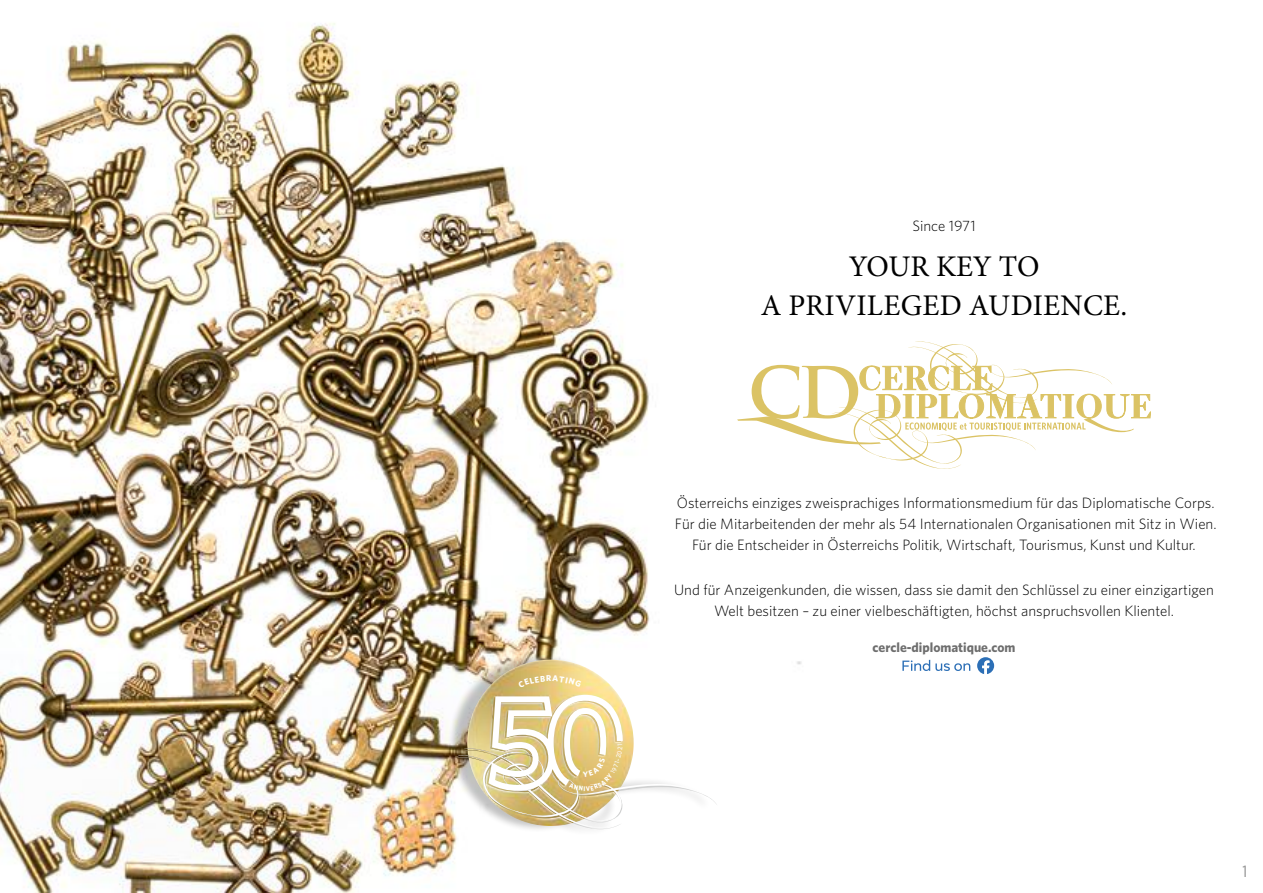
<style>
.page{position:relative;width:1263px;height:893px;background:#fff}
.page>*{position:absolute;margin:0;border:0;box-sizing:border-box;transform-origin:0 0}
.t1{font:30px/39px "Minion Pro";letter-spacing:.01em;color:#000;text-align:center}
.t2{font:500 16.5px "Whitney Condensed";color:#9c9c9c}
.t3{font:300 15px/21px "Whitney";color:#000;text-align:center}
.t4{font:700 13.5px "Whitney";color:#6e6e6e}
</style>
<div class="page">
<img style="left:0;top:23px;width:802px;height:870px">
<div style="left:435px;top:653px;width:275px;height:183px;background:#000;opacity:.25"></div>
<svg style="left:737px;top:341px;width:414px;height:128px"></svg>
<svg style="left:977px;top:657px;width:17px;height:17px"></svg>
<svg style="left:902px;top:660px;width:68px;height:11px"></svg>
<svg style="left:518px;top:675px;width:64px;height:13px"></svg>
<svg style="left:455px;top:695px;width:263px;height:134px"></svg>
<p class="t3" style="left:912px;top:215px;width:65px">Since 1971</p>
<h1 class="t1" style="left:761px;top:247px;width:368px">YOUR KEY TO<br>A PRIVILEGED AUDIENCE.</h1>
<p class="t3" style="left:675px;top:492px;width:543px">Österreichs einziges zweisprachiges Informationsmedium für das Diplomatische Corps.<br>Für die Mitarbeitenden der mehr als 54 Internationalen Organisationen mit Sitz in Wien.<br>Für die Entscheider in Österreichs Politik, Wirtschaft, Tourismus, Kunst und Kultur.</p>
<p class="t3" style="left:674px;top:579px;width:541px">Und für Anzeigenkunden, die wissen, dass sie damit den Schlüssel zu einer einzigartigen<br>Welt besitzen – zu einer vielbeschäftigten, höchst anspruchsvollen Klientel.</p>
<p class="t4" style="left:872px;top:638px;width:144px">cercle-diplomatique.com</p>
<p class="t2" style="left:1243px;top:861px;width:6px">1</p>
</div>
